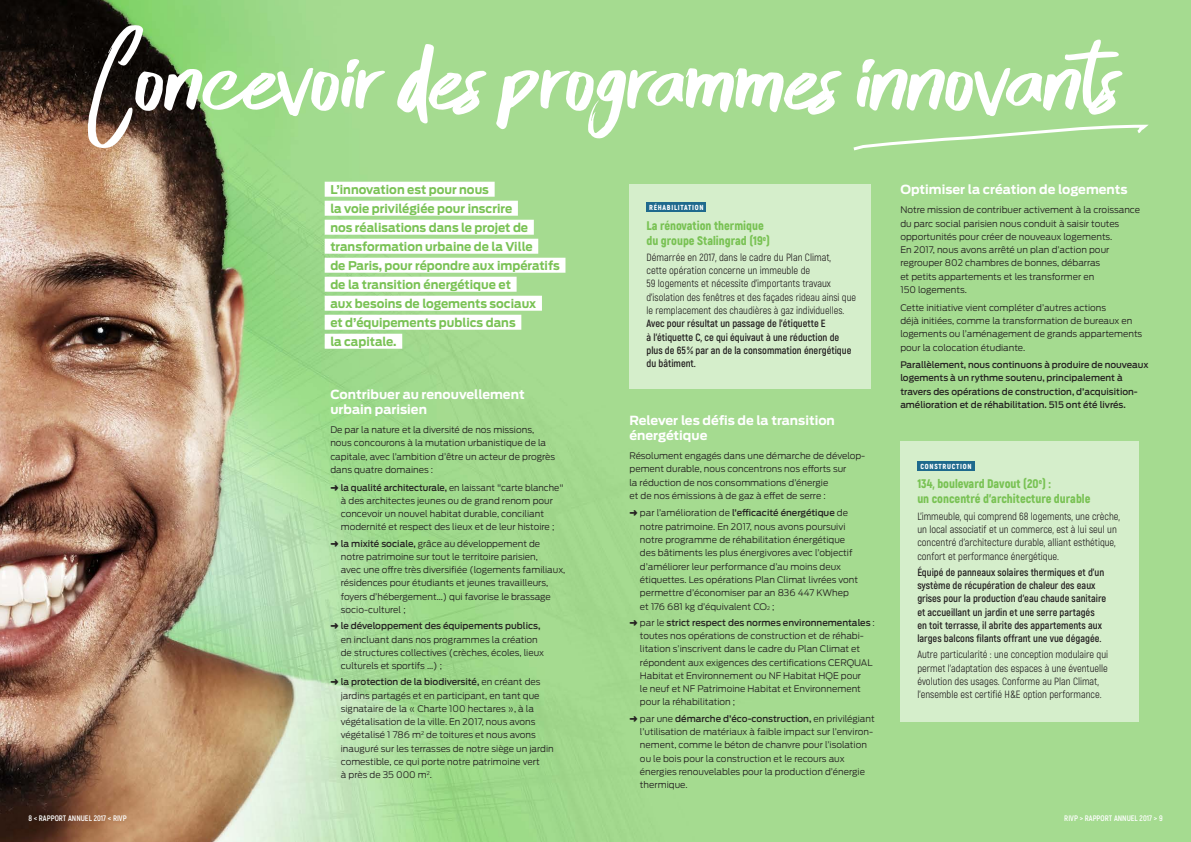
<style>
.page{position:relative;width:1191px;height:842px;background:#fff}
.page>*{position:absolute;margin:0;border:0;box-sizing:border-box;transform-origin:0 0}
.t1{font:85px "Skytreeone";color:#fff;scale:1.1 1}
.t2{font:700 12.5px/15px "Antenna";color:#fff}
.t3{font:900 12.5px/15px "Akrobat";color:#79c254}
.t4{font:700 12px "Antenna";color:#79c254}
.t5{font:10.5px/13.3px "Akrobat";color:#231f20}
.t6{font:700 10.5px/13.3px "Akrobat";color:#231f20}
.t7{font:300 9px/13.3px "Antenna";color:#231f20}
.t8{font:500 9px/13.3px "Antenna";color:#231f20}
.t9{font:700 8px "Akrobat";color:#fff}
.t10{font:900 7.3px "Akrobat";letter-spacing:.1em;color:#fff}
.s1{font-weight:700}
.s2{font-weight:500}
.s3{font-size:5px}
</style>
<div class="page">
<img style="left:0;top:0;width:1191px;height:842px">
<svg style="left:850px;top:123px;width:302px;height:30px;background:#adde9b"></svg>
<div style="left:325px;top:182px;width:169px;height:15px;background:#fff"></div>
<div style="left:325px;top:201px;width:193px;height:15px;background:#fff"></div>
<div style="left:325px;top:220px;width:209px;height:15px;background:#fff"></div>
<div style="left:325px;top:239px;width:213px;height:15px;background:#fff"></div>
<div style="left:325px;top:258px;width:240px;height:15px;background:#fff"></div>
<div style="left:325px;top:277px;width:191px;height:15px;background:#fff"></div>
<div style="left:325px;top:296px;width:217px;height:15px;background:#fff"></div>
<div style="left:325px;top:315px;width:196px;height:15px;background:#fff"></div>
<div style="left:325px;top:334px;width:77px;height:15px;background:#fff"></div>
<div style="left:629px;top:184px;width:241px;height:204px;background:#d5eecb"></div>
<div style="left:646px;top:203px;width:60px;height:9px;background:#1f6a8d"></div>
<div style="left:900px;top:441px;width:238px;height:280px;background:#d5eecb"></div>
<div style="left:917px;top:461px;width:57px;height:10px;background:#1f6a8d"></div>
<p class="t1" style="left:86px;top:38px;width:939px">Concevoir des programmes innovants</p>
<p class="t4" style="left:330px;top:182px;width:160px">L’innovation est pour nous</p>
<p class="t4" style="left:330px;top:201px;width:183px">la voie privilégiée pour inscrire</p>
<p class="t4" style="left:330px;top:220px;width:199px">nos réalisations dans le projet de</p>
<p class="t4" style="left:330px;top:239px;width:204px">transformation urbaine de la Ville</p>
<p class="t4" style="left:330px;top:258px;width:231px">de Paris, pour répondre aux impératifs</p>
<p class="t4" style="left:330px;top:277px;width:182px">de la transition énergétique et</p>
<p class="t4" style="left:330px;top:296px;width:207px">aux besoins de logements sociaux</p>
<p class="t4" style="left:330px;top:315px;width:187px">et d’équipements publics dans</p>
<p class="t4" style="left:330px;top:334px;width:68px">la capitale.</p>
<p class="t2" style="left:900px;top:182px;width:229px">Optimiser la création de logements</p>
<p class="t7" style="left:900px;top:203px;width:241px">Notre mission de contribuer activement à la croissance du parc social parisien nous conduit à saisir toutes opportunités pour créer de nouveaux logements.<br>En 2017, nous avons arrêté un plan d’action pour regrouper 802 chambres de bonnes, débarras<br>et petits appartements et les transformer en<br>150 logements.</p>
<p class="t7" style="left:900px;top:301px;width:243px">Cette initiative vient compléter d’autres actions<br>déjà initiées, comme la transformation de bureaux en logements ou l’aménagement de grands appartements pour la colocation étudiante.</p>
<p class="t8" style="left:900px;top:358px;width:250px">Parallèlement, nous continuons à produire de nouveaux logements à un rythme soutenu, principalement à travers des opérations de construction, d’acquisition&shy;amélioration et de réhabilitation. 515 ont été livrés.</p>
<p class="t10" style="left:649px;top:203px;width:56px">RÉHABILITATION</p>
<p class="t3" style="left:646px;top:218px;width:125px">La rénovation thermique du groupe Stalingrad (19<sup>e</sup>)</p>
<p class="t5" style="left:646px;top:251px;width:211px">Démarrée en 2017, dans le cadre du Plan Climat,<br>cette opération concerne un immeuble de<br>59 logements et nécessite d’importants travaux d’isolation des fenêtres et des façades rideau ainsi que le remplacement des chaudières à gaz individuelles.<br><span class="s1">Avec pour résultat un passage de l’étiquette E<br>à l’étiquette C, ce qui équivaut à une réduction de plus de 65% par an de la consommation énergétique du bâtiment.</span></p>
<p class="t2" style="left:330px;top:387px;width:196px">Contribuer au renouvellement urbain parisien</p>
<p class="t7" style="left:330px;top:423px;width:226px">De par la nature et la diversité de nos missions, nous concourons à la mutation urbanistique de la capitale, avec l’ambition d’être un acteur de progrès dans quatre domaines :</p>
<p class="t7" style="left:341px;top:481px;width:224px;text-indent:-10px">➜ <span class="s2">la qualité architecturale,</span> en laissant "carte blanche" à des architectes jeunes ou de grand renom pour concevoir un nouvel habitat durable, conciliant modernité et respect des lieux et de leur histoire ;</p>
<p class="t7" style="left:341px;top:537px;width:226px;text-indent:-10px">➜ <span class="s2">la mixité sociale,</span> grâce au développement de notre patrimoine sur tout le territoire parisien,<br>avec une offre très diversifiée (logements familiaux, résidences pour étudiants et jeunes travailleurs, foyers d’hébergement…) qui favorise le brassage socio-culturel ;</p>
<p class="t7" style="left:341px;top:619px;width:205px;text-indent:-10px">➜ <span class="s2">le développement des équipements publics, </span>en incluant dans nos programmes la création de structures collectives (crèches, écoles, lieux culturels et sportifs …) ;</p>
<p class="t7" style="left:341px;top:675px;width:214px;text-indent:-10px">➜ <span class="s2">la protection de la biodiversité,</span> en créant des jardins partagés et en participant, en tant que signataire de la « Charte 100 hectares », à la végétalisation de la ville. En 2017, nous avons végétalisé 1 786 m<sup>2</sup> de toitures et nous avons inauguré sur les terrasses de notre siège un jardin comestible, ce qui porte notre patrimoine vert<br>à près de 35 000 m<sup>2</sup>.</p>
<p class="t2" style="left:629px;top:413px;width:207px">Relever les défis de la transition énergétique</p>
<p class="t7" style="left:629px;top:449px;width:237px">Résolument engagés dans une démarche de dévelop&shy;pement durable, nous concentrons nos efforts sur<br>la réduction de nos consommations d’énergie<br>et de nos émissions à de gaz à effet de serre :</p>
<p class="t7" style="left:640px;top:506px;width:220px;text-indent:-10px">➜ par l’amélioration de <span class="s2">l’efficacité énergétique</span> de notre patrimoine. En 2017, nous avons poursuivi notre programme de réhabilitation énergétique des bâtiments les plus énergivores avec l’objectif d’améliorer leur performance d’au moins deux étiquettes. Les opérations Plan Climat livrées vont permettre d’économiser par an 836 447 KWhep et 176 681 kg d’équivalent CO<span class="s3">2</span> ;</p>
<p class="t7" style="left:640px;top:616px;width:236px;text-indent:-10px">➜ par le <span class="s2">strict respect des normes environnementales</span> : toutes nos opérations de construction et de réhabi&shy;litation s’inscrivent dans le cadre du Plan Climat et répondent aux exigences des certifications CERQUAL Habitat et Environnement ou NF Habitat HQE pour<br>le neuf et NF Patrimoine Habitat et Environnement pour la réhabilitation ;</p>
<p class="t7" style="left:640px;top:712px;width:236px;text-indent:-10px">➜ par une <span class="s2">démarche d’éco-construction,</span> en privilégiant l’utilisation de matériaux à faible impact sur l’environ&shy;nement, comme le béton de chanvre pour l’isolation ou le bois pour la construction et le recours aux énergies renouvelables pour la production d’énergie thermique.</p>
<p class="t10" style="left:920px;top:461px;width:53px">CONSTRUCTION</p>
<p class="t3" style="left:917px;top:476px;width:135px">134, boulevard Davout (20<sup>e</sup>) :</p>
<p class="t3" style="left:917px;top:491px;width:174px">un concentré d'architecture durable</p>
<p class="t5" style="left:917px;top:509px;width:204px">L’immeuble, qui comprend 68 logements, une crèche, un local associatif et un commerce, est à lui seul un concentré d’architecture durable, alliant esthétique, confort et performance énergétique.</p>
<p class="t6" style="left:917px;top:565px;width:190px">Équipé de panneaux solaires thermiques et d’un système de récupération de chaleur des eaux grises pour la production d’eau chaude sanitaire et accueillant un jardin et une serre partagés en toit terrasse, il abrite des appartements aux larges balcons filants offrant une vue dégagée.</p>
<p class="t5" style="left:917px;top:648px;width:192px">Autre particularité : une conception modulaire qui permet l’adaptation des espaces à une éventuelle évolution des usages. Conforme au Plan Climat, l’ensemble est certifié H&amp;E option performance.</p>
<p class="t9" style="left:28px;top:813px;width:100px">8 &lt; RAPPORT ANNUEL 2017 &lt; RIVP</p>
<p class="t9" style="left:1064px;top:813px;width:100px">RIVP &gt; RAPPORT ANNUEL 2017 &gt; 9</p>
</div>
